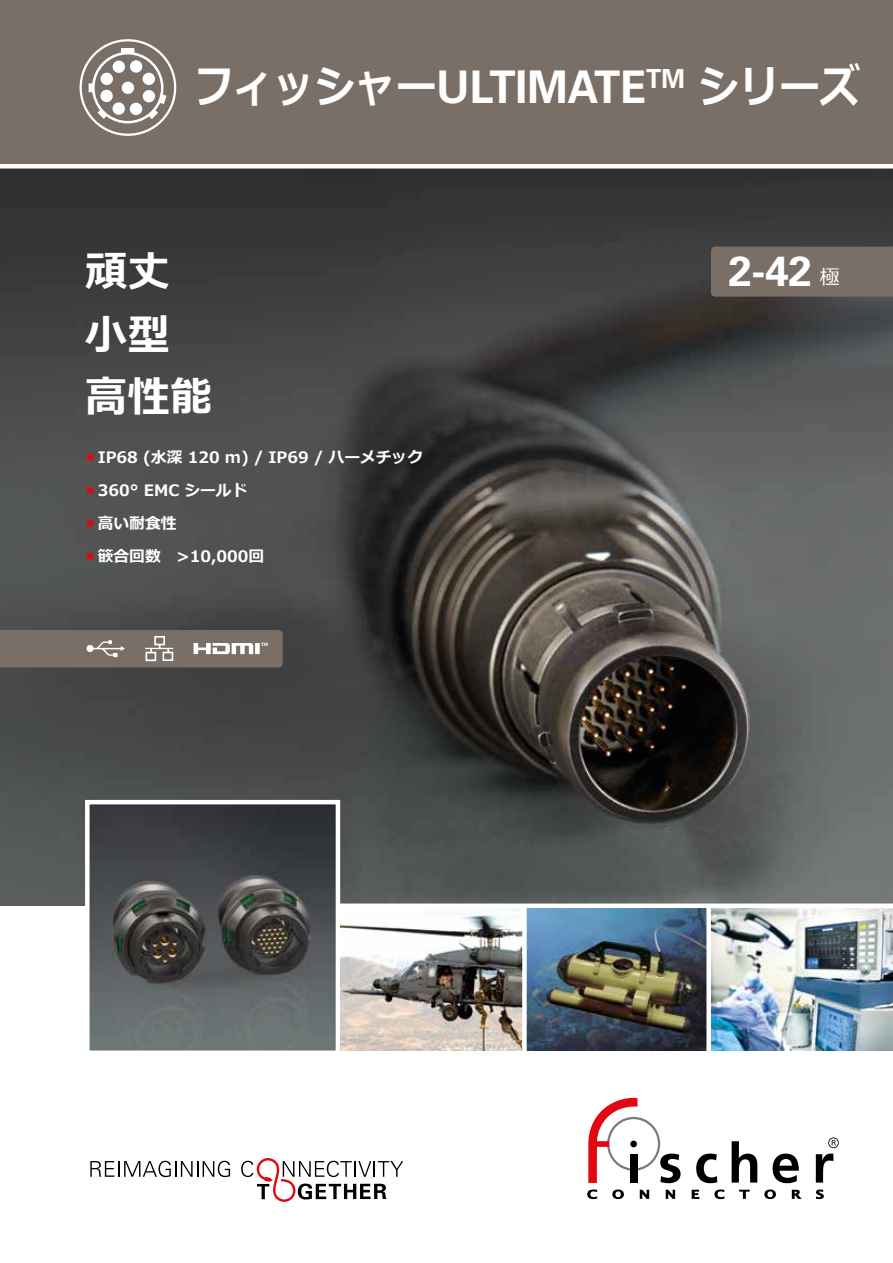
<style>
.page{position:relative;width:893px;height:1263px;background:#fff}
.page>*{position:absolute;margin:0;border:0;box-sizing:border-box;transform-origin:0 0}
.t1{font:700 45px "Meiryo";color:#fff;scale:.9 1}
.t2{font:700 42px/62.4px "Meiryo";letter-spacing:.015em;color:#fff}
.t3{font:700 42px "Univers";color:#fff}
.t4{font:700 15.75px "Meiryo";color:#fff}
.t5{font:700 4.5px "Univers";color:#fff}
.s1{font-family:"Univers"}
.s2{font-size:10.5px;color:#e30613}
.s3{font-family:"Meiryo";font-weight:400;font-size:19.5px}
</style>
<div class="page">
<img style="left:0;top:169px;width:893px;height:737px">
<svg style="left:588px;top:1097px;width:92px;height:86px"></svg>
<svg style="left:696px;top:1153px;width:21px;height:30px"></svg>
<svg style="left:732px;top:1141px;width:25px;height:41px"></svg>
<svg style="left:773px;top:1153px;width:26px;height:30px"></svg>
<svg style="left:816px;top:1137px;width:23px;height:45px"></svg>
<svg style="left:587px;top:1189px;width:10px;height:10px"></svg>
<svg style="left:612px;top:1189px;width:12px;height:10px"></svg>
<svg style="left:640px;top:1190px;width:9px;height:9px"></svg>
<svg style="left:666px;top:1190px;width:9px;height:9px"></svg>
<svg style="left:692px;top:1190px;width:7px;height:9px"></svg>
<svg style="left:714px;top:1189px;width:10px;height:10px"></svg>
<svg style="left:739px;top:1190px;width:11px;height:9px"></svg>
<svg style="left:764px;top:1189px;width:12px;height:10px"></svg>
<svg style="left:792px;top:1190px;width:10px;height:9px"></svg>
<svg style="left:816px;top:1189px;width:8px;height:10px"></svg>
<div style="left:0;top:0;width:893px;height:166px;background:#7a6f67"></div>
<svg style="left:81px;top:40px;width:94px;height:95px"></svg>
<div style="left:80px;top:39px;width:96px;height:97px;border:2px solid #fff;border-radius:50%"></div>
<svg style="left:89px;top:48px;width:78px;height:75px"></svg>
<div style="left:711px;top:247px;width:182px;height:50px;background:#7a6f67"></div>
<div style="left:0;top:164px;width:893px;height:5px;background:#fff"></div>
<svg style="left:0;top:630px;width:283px;height:37px"></svg>
<svg style="left:90px;top:1161px;width:140px;height:16px"></svg>
<svg style="left:241px;top:1158px;width:162px;height:44px"></svg>
<img style="left:340px;top:908px;width:553px;height:142px">
<img style="left:90px;top:805px;width:245px;height:245px">
<div style="left:85px;top:800px;width:255px;height:255px;border:4px solid #fff"></div>
<div style="left:340px;top:903px;width:553px;height:5px;background:#fff"></div>
<div style="left:522px;top:906px;width:5px;height:148px;background:#fff"></div>
<div style="left:706px;top:906px;width:5px;height:150px;background:#fff"></div>
<h1 class="t1" style="left:193px;top:56px;width:743px">フィッシャー<span class="s1">ULTIMATE</span><sup>TM</sup> シリーズ</h1>
<h2 class="t2" style="left:85px;top:243px;width:129px">頑丈小型高性能</h2>
<p class="t4" style="left:85px;top:446px;width:340px"><span class="s2">■</span> IP68 (水深 120 m) / IP69 / ハーメチック</p>
<p class="t4" style="left:85px;top:479px;width:164px"><span class="s2">■</span> 360° EMC シールド</p>
<p class="t4" style="left:85px;top:512px;width:93px"><span class="s2">■</span> 高い耐食性</p>
<p class="t4" style="left:85px;top:545px;width:181px"><span class="s2">■</span> 篏合回数　&gt;10,000回</p>
<p class="t5" style="left:261px;top:642px;width:9px">TM</p>
<h2 class="t3" style="left:728px;top:246px;width:112px">2-42 <span class="s3">極</span></h2>
</div>
